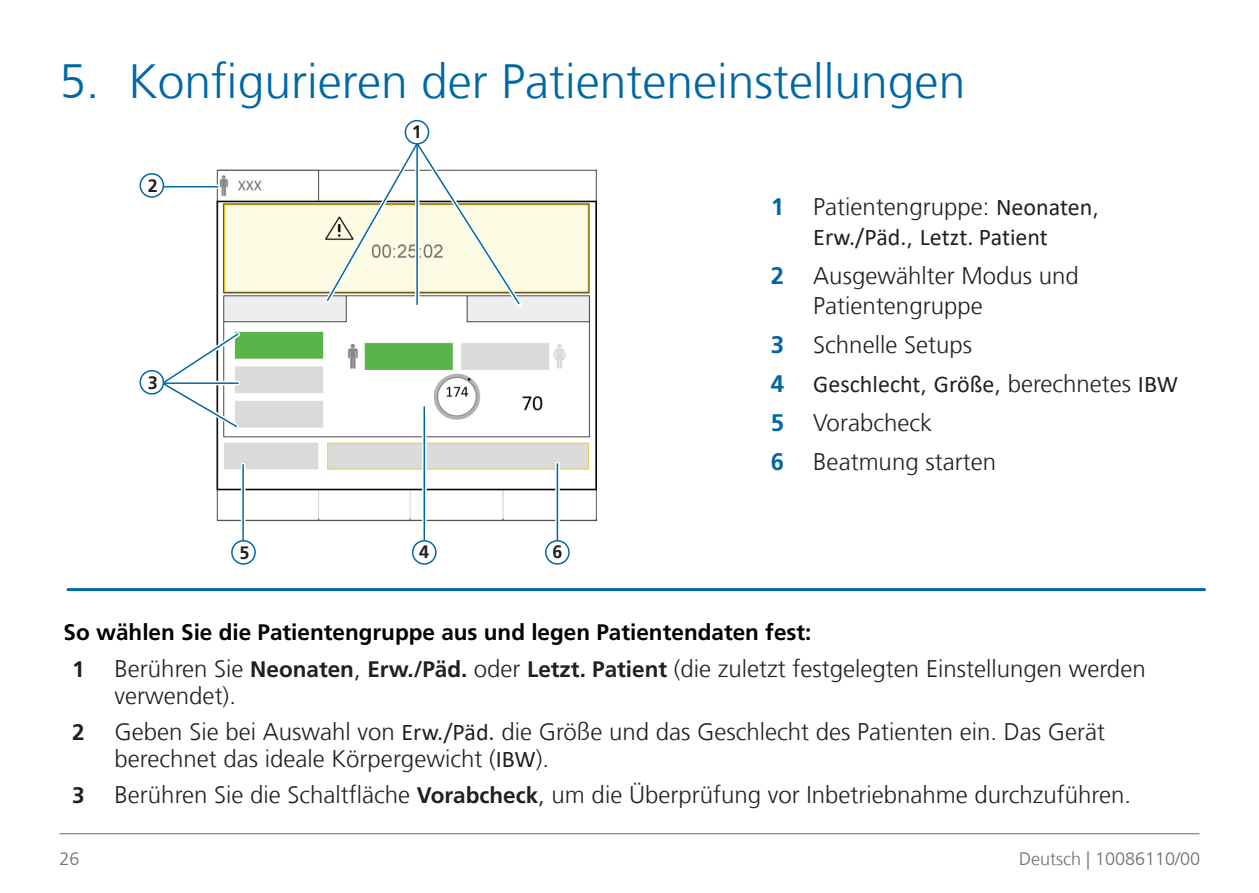
<style>
.page{position:relative;width:1259px;height:893px;background:#fff}
.page>*{position:absolute;margin:0;border:0;box-sizing:border-box;transform-origin:0 0}
.Headline{font:300 48px "Frutiger LT Com";color:#0067a5}
.t1{font:300 24px/27px "Frutiger LT Com";color:#231f20}
.t2{font:24px/30px "Calibri";color:#231f20;text-align:center}
.Proc_Intro{font:700 22.5px "Frutiger LT Com";color:#000}
.t3{font:700 22.5px "Frutiger LT Com";color:#231f20}
.t4{font:300 18px "Frutiger LT Com";color:#6c6d70}
.CalloutBold{font:700 18px "Frutiger LT Com";color:#231f20}
.s1{font-family:"Frutiger LT Std";font-weight:700;color:#0067a5}
.s2{font-family:"Frutiger LT Com";font-weight:300}
.s3{font-weight:700;font-size:22.5px}
.s4{font-family:"Calibri";font-weight:400}
</style>
<div class="page">
<hr style="left:60px;top:833px;width:1139px;height:1px;background:#6c6d70">
<hr style="left:68px;top:588px;width:1136px;height:3px;background:#0067a5">
<img style="left:216px;top:121px;width:380px;height:401px">
<hr style="left:241px;top:465px;width:4px;height:87px;background:#fff">
<hr style="left:242px;top:465px;width:2px;height:87px;background:#0067a5">
<div style="left:232px;top:541px;width:23px;height:23px;background:#fff;border-radius:50%"></div>
<div style="left:231px;top:540px;width:25px;height:25px;border:2px solid #0067a5;border-radius:50%"></div>
<div style="left:422px;top:406px;width:5px;height:145px;background:#f3f7fa"></div>
<hr style="left:423px;top:407px;width:2px;height:143px;background:#0067a5">
<div style="left:413px;top:541px;width:23px;height:23px;background:#fff;border-radius:50%"></div>
<div style="left:412px;top:540px;width:24px;height:25px;border:2px solid #0067a5;border-radius:50%"></div>
<div style="left:555px;top:464px;width:5px;height:85px;background:#d2e4ef"></div>
<hr style="left:556px;top:464px;width:2px;height:85px;background:#0067a5">
<div style="left:546px;top:541px;width:23px;height:23px;background:#fff;border-radius:50%"></div>
<div style="left:545px;top:540px;width:25px;height:25px;border:2px solid #0067a5;border-radius:50%"></div>
<svg style="left:321px;top:135px;width:205px;height:176px"></svg>
<div style="left:405px;top:121px;width:23px;height:23px;background:#fff;border-radius:50%"></div>
<div style="left:405px;top:120px;width:24px;height:25px;border:2px solid #0067a5;border-radius:50%"></div>
<svg style="left:164px;top:184px;width:53px;height:5px"></svg>
<hr style="left:151px;top:186px;width:67px;height:1px;background:#0067a5">
<div style="left:140px;top:174px;width:23px;height:23px;background:#fff;border-radius:50%"></div>
<div style="left:139px;top:173px;width:25px;height:25px;border:2px solid #0067a5;border-radius:50%"></div>
<svg style="left:157px;top:328px;width:87px;height:104px"></svg>
<div style="left:140px;top:371px;width:23px;height:23px;background:#fff;border-radius:50%"></div>
<div style="left:139px;top:370px;width:25px;height:25px;border:2px solid #0067a5;border-radius:50%"></div>
<p class="Headline" style="left:60px;top:54px;width:907px">5. Konfigurieren der Patienteneinstellungen</p>
<p class="CalloutBold" style="left:148px;top:175px;width:12px">2</p>
<p class="CalloutBold" style="left:148px;top:372px;width:12px">3</p>
<p class="CalloutBold" style="left:412px;top:121px;width:12px">1</p>
<p class="CalloutBold" style="left:239px;top:542px;width:12px">5</p>
<p class="CalloutBold" style="left:419px;top:541px;width:12px">4</p>
<p class="CalloutBold" style="left:552px;top:541px;width:12px">6</p>
<p class="t2" style="left:771px;top:191px;width:330px"><span class="s1">1</span> <span class="s2">Patientengruppe:</span> Neonaten<span class="s2">,<br></span>Erw./Päd.<span class="s2">,</span> Letzt. Patient</p>
<p class="t1" style="left:813px;top:261px;width:267px;line-height:30px;text-indent:-43px"><span class="s1">2</span> Ausgewählter Modus und<br>Patientengruppe</p>
<p class="t1" style="left:771px;top:331px;width:203px"><span class="s1">3</span> Schnelle Setups</p>
<p class="t2" style="left:771px;top:368px;width:409px"><span class="s1">4</span> Geschlecht<span class="s2">,</span> Größe<span class="s2">, berechnetes</span> IBW</p>
<p class="t1" style="left:771px;top:409px;width:163px"><span class="s1">5</span> Vorabcheck</p>
<p class="t1" style="left:771px;top:448px;width:227px"><span class="s1">6</span> Beatmung starten</p>
<p class="Proc_Intro" style="left:64px;top:619px;width:749px">So wählen Sie die Patientengruppe aus und legen Patientendaten fest:</p>
<p class="t3" style="left:72px;top:656px;width:14px">1</p>
<p class="t1" style="left:115px;top:656px;width:1032px">Berühren Sie <span class="s3">Neonaten</span>, <span class="s3">Erw./Päd.</span> oder <span class="s3">Letzt. Patient</span> (die zuletzt festgelegten Einstellungen werden verwendet).</p>
<p class="t3" style="left:72px;top:719px;width:14px">2</p>
<p class="t1" style="left:115px;top:718px;width:992px">Geben Sie bei Auswahl von <span class="s4">Erw./Päd.</span> die Größe und das Geschlecht des Patienten ein. Das Gerät berechnet das ideale Körpergewicht (<span class="s4">IBW</span>).</p>
<p class="t3" style="left:72px;top:781px;width:14px">3</p>
<p class="t1" style="left:115px;top:781px;width:1018px">Berühren Sie die Schaltfläche <span class="s3">Vorabcheck</span>, um die Überprüfung vor Inbetriebnahme durchzuführen.</p>
<p class="t4" style="left:60px;top:848px;width:22px">26</p>
<p class="t4" style="left:1019px;top:848px;width:183px">Deutsch | 10086110/00</p>
</div>
